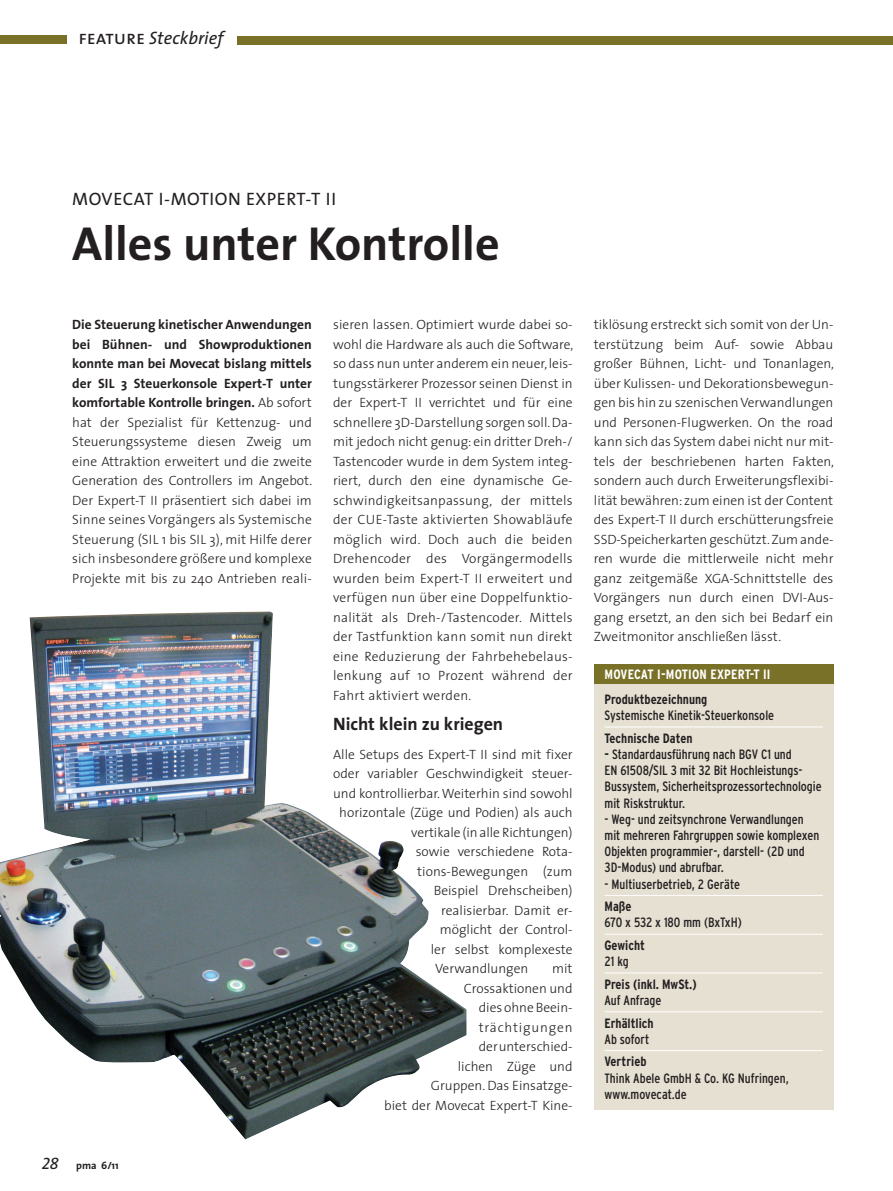
<style>
.page{position:relative;width:893px;height:1191px;background:#fff}
.page>*{position:absolute;margin:0;border:0;box-sizing:border-box;transform-origin:0 0}
.t1{font:700 48px "The Sans";color:#231f20}
.t2{font:18px "The Sans";letter-spacing:.03em;color:#231f20}
.t3{font:700 18px "The Sans";color:#231f20}
.t4{font:italic 18px "The Sans";color:#231f20}
.t5{font:300 13.5px/19.5px "The Sans";color:#231f20;text-align:justify}
.t6{font:condensed 13.5px/16.2px "Interstate";color:#231f20}
.t7{font:700 condensed 13.5px "Interstate";color:#231f20}
.t8{font:700 condensed 13.5px "Interstate";letter-spacing:.015em;color:#fff}
.t9{font:700 10.5px "The Sans";color:#231f20}
.s1{font-family:"The Sans Caps";font-style:normal;font-size:19.5px}
.s2{font-weight:700}
.s3{font-family:"The Sans Caps";font-weight:400;font-style:italic;font-size:16.5px}
</style>
<div class="page">
<div style="left:0;top:36px;width:66px;height:8px;background:#7a7129"></div>
<div style="left:237px;top:36px;width:656px;height:8px;background:#7a7129"></div>
<div style="left:594px;top:664px;width:239px;height:21px;background:#7a7129"></div>
<div style="left:594px;top:684px;width:239px;height:425px;background:#e6e0d3"></div>
<hr style="left:604px;top:726px;width:219px;height:1px;background:#fff">
<hr style="left:604px;top:895px;width:219px;height:1px;background:#fff">
<hr style="left:604px;top:933px;width:219px;height:1px;background:#fff">
<hr style="left:604px;top:972px;width:219px;height:1px;background:#fff">
<hr style="left:604px;top:1011px;width:219px;height:1px;background:#fff">
<hr style="left:604px;top:1050px;width:219px;height:1px;background:#fff">
<img style="left:0;top:611px;width:466px;height:528px">
<h2 class="t4" style="left:78px;top:23px;width:147px"><span class="s1">feature</span> Steckbrief</h2>
<h2 class="t2" style="left:72px;top:184px;width:265px">MOVECAT I-MOTI ON EXPERT-T II</h2>
<h1 class="t1" style="left:72px;top:204px;width:429px">Alles unter Kontrolle</h1>
<p class="t5" style="left:72px;top:315px;width:242px"><span class="s2">Die Steuerung kinetischer Anwendungen bei Bühnen- und Showproduktionen konnte man bei Movecat bislang mittels der SIL 3 Steuerkonsole Expert-T unter komfortable Kontrolle bringen.</span> Ab sofort hat der Spezialist für Kettenzug- und Steuerungssysteme diesen Zweig um eine Attraktion erweitert und die zweite Generation des Controllers im Angebot.<br>Der Expert-T II präsentiert sich dabei im Sinne seines Vorgängers als Systemische Steuerung (SIL 1 bis SIL 3), mit Hilfe derer sich insbesondere größere und komplexe Projekte mit bis zu 240 Antrieben reali-</p>
<p class="t5" style="left:333px;top:315px;width:242px">sieren lassen. Optimiert wurde dabei so&shy;wohl die Hardware als auch die Software, so dass nun unter anderem ein neuer, leis&shy;tungsstärkerer Prozessor seinen Dienst in der Expert-T II verrichtet und für eine schnellere 3D-Darstellung sorgen soll. Da&shy;mit jedoch nicht genug: ein dritter Dreh-/ Tastencoder wurde in dem System integ&shy;riert, durch den eine dynamische Ge&shy;schwindigkeitsanpassung, der mittels der CUE-Taste aktivierten Showabläufe möglich wird. Doch auch die beiden Drehencoder des Vorgängermodells wurden beim Expert-T II erweitert und verfügen nun über eine Doppelfunktio&shy;nalität als Dreh-/Tastencoder. Mittels der Tastfunktion kann somit nun direkt eine Reduzierung der Fahrbehebelaus&shy;lenkung auf 10 Prozent während der Fahrt aktiviert werden.</p>
<h2 class="t3" style="left:333px;top:709px;width:172px">Nicht klein zu kriegen</h2>
<p class="t5" style="left:333px;top:744px;width:241px">Alle Setups des Expert-T II sind mit fixer</p>
<p class="t5" style="left:333px;top:763px;width:241px">oder variabler Geschwindigkeit steuer-</p>
<p class="t5" style="left:333px;top:783px;width:241px">und kontrollierbar. Weiterhin sind sowohl</p>
<p class="t5" style="left:339px;top:802px;width:235px">horizontale (Züge und Podien) als auch</p>
<p class="t5" style="left:411px;top:822px;width:163px">vertikale (in alle Richtungen)</p>
<p class="t5" style="left:416px;top:841px;width:158px">sowie verschiedene Rota-</p>
<p class="t5" style="left:417px;top:861px;width:157px">tions-Bewegungen (zum</p>
<p class="t5" style="left:434px;top:880px;width:140px">Beispiel Drehscheiben)</p>
<p class="t5" style="left:441px;top:900px;width:133px">realisierbar. Damit er-</p>
<p class="t5" style="left:440px;top:919px;width:134px">möglicht der Control-</p>
<p class="t5" style="left:431px;top:939px;width:143px">ler selbst komplexeste</p>
<p class="t5" style="left:435px;top:958px;width:95px">Verwandlungen</p>
<p class="t5" style="left:384px;top:958px;width:190px;text-align:right">mit<br>Crossaktionen und<br>dies ohne Beein&shy;trächtigungen<br>der unterschied-<br>lichen Züge und<br>Gruppen. Das Einsatzge-<br>biet der Movecat Expert-T Kine-</p>
<p class="t9" style="left:42px;top:1156px;width:79px"><span class="s3">28</span> pma 6/11</p>
<p class="t5" style="left:594px;top:314px;width:242px">tiklösung erstreckt sich somit von der Un&shy;terstützung beim Auf- sowie Abbau großer Bühnen, Licht- und Tonanlagen, über Kulissen- und Dekorationsbewegun&shy;gen bis hin zu szenischen Verwandlungen und Personen-Flugwerken. On the road kann sich das System dabei nicht nur mit&shy;tels der beschriebenen harten Fakten, sondern auch durch Erweiterungsflexibi&shy;lität bewähren: zum einen ist der Content des Expert-T II durch erschütterungsfreie SSD-Speicherkarten geschützt. Zum ande&shy;ren wurde die mittlerweile nicht mehr ganz zeitgemäße XGA-Schnittstelle des Vorgängers nun durch einen DVI-Aus&shy;gang ersetzt, an den sich bei Bedarf ein Zweitmonitor anschließen lässt.</p>
<p class="t8" style="left:604px;top:667px;width:168px">Movecat I-Motion Expert-T II</p>
<p class="t7" style="left:604px;top:691px;width:104px">Produktbezeichnung</p>
<p class="t6" style="left:604px;top:707px;width:171px">Systemische Kinetik-Steuerkonsole</p>
<p class="t7" style="left:604px;top:730px;width:89px">Technische Daten</p>
<p class="t6" style="left:604px;top:746px;width:219px"><span class="s2">-</span> Standardausführung nach BGV C1 und<br>EN 61508/SIL 3 mit 32 Bit Hochleistungs-Bussystem, Sicherheitsprozessortechnologie mit Riskstruktur.</p>
<p class="t6" style="left:604px;top:811px;width:216px">- Weg- und zeitsynchrone Verwandlungen mit mehreren Fahrgruppen sowie komplexen Objekten programmier-, darstell- (2D und 3D-Modus) und abrufbar.</p>
<p class="t6" style="left:604px;top:875px;width:137px">- Multiuserbetrieb, 2 Geräte</p>
<p class="t7" style="left:604px;top:899px;width:29px">Maße</p>
<p class="t6" style="left:604px;top:914px;width:139px">670 x 532 x 180 mm (BxTxH)</p>
<p class="t7" style="left:604px;top:937px;width:42px">Gewicht</p>
<p class="t6" style="left:604px;top:953px;width:26px">21 kg</p>
<p class="t7" style="left:604px;top:976px;width:94px">Preis (inkl. MwSt.)</p>
<p class="t6" style="left:604px;top:992px;width:58px">Auf Anfrage</p>
<p class="t7" style="left:604px;top:1015px;width:51px">Erhältlich</p>
<p class="t6" style="left:604px;top:1030px;width:46px">Ab sofort</p>
<p class="t7" style="left:604px;top:1054px;width:43px">Vertrieb</p>
<p class="t6" style="left:604px;top:1069px;width:186px">Think Abele GmbH &amp; Co. KG Nufringen, www.movecat.de</p>
</div>
